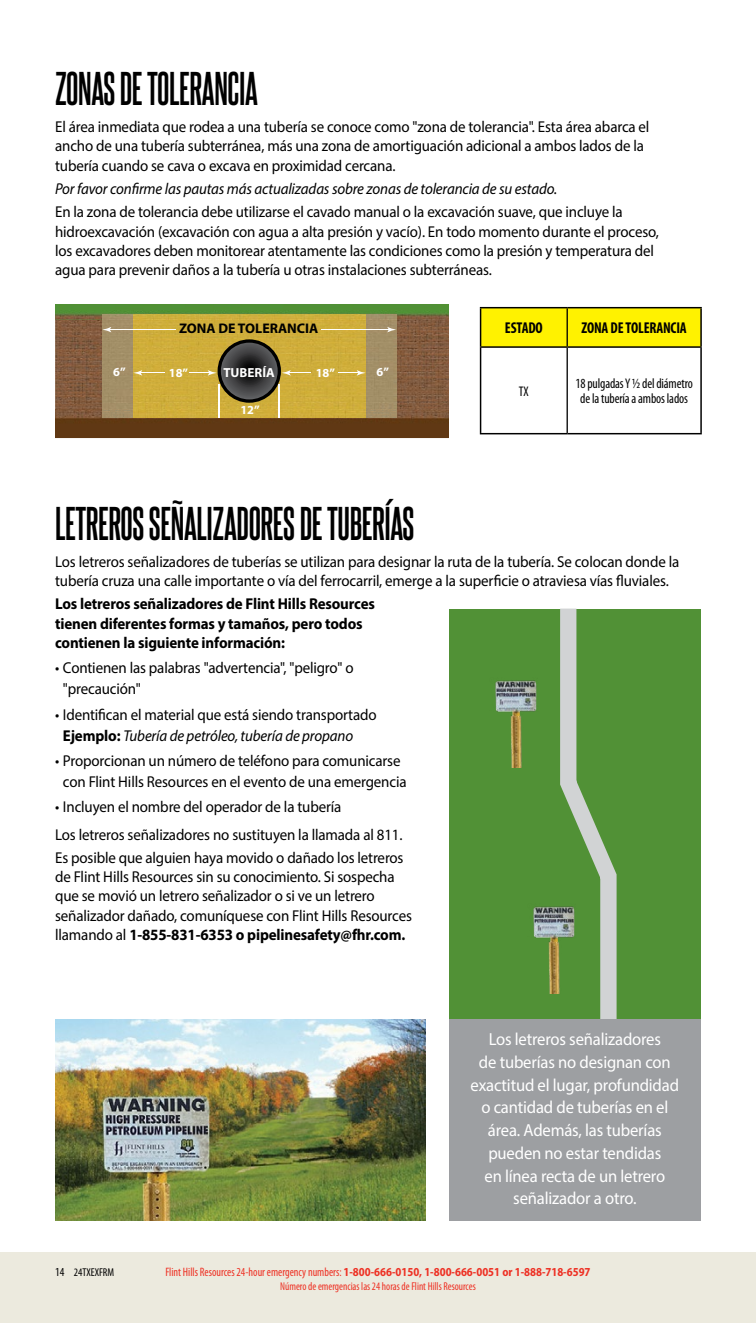
<style>
.page{position:relative;width:756px;height:1323px;background:#fff}
.page>*{position:absolute;margin:0;border:0;box-sizing:border-box;transform-origin:0 0}
.t1{font:700 40.25px "Steelfish Rg";letter-spacing:-.01em;color:#000;scale:.95 1}
.t2{font:17.5px/22.8px "Myriad Pro";letter-spacing:-.01em;color:#fff;text-align:center;scale:.95 1}
.t3{font:15.75px/19.2px "Myriad Pro";letter-spacing:-.01em;color:#000;scale:.95 1}
.t4{font:700 15.75px/19.2px "Myriad Pro";letter-spacing:-.01em;color:#000;scale:.95 1}
.t5{font:italic 15.75px "Myriad Pro";letter-spacing:-.01em;color:#000;scale:.95 1}
.t6{font:700 condensed 15.75px "Myriad Pro";letter-spacing:-.01em;color:#000;scale:.95 1}
.t7{font:condensed 14px/14.9px "Myriad Pro";letter-spacing:-.01em;color:#000;text-align:center;scale:.95 1}
.t8{font:700 14px "Myriad Pro";color:#000}
.t9{font:700 13.12px "Myriad Pro";color:#fff}
.t10{font:700 12.42px "Myriad Pro";color:#fff}
.t11{font:700 semi-condensed 12.25px "Myriad Pro";color:#ee3124;scale:.94 1}
.t12{font:condensed 11.38px "Myriad Pro";color:#ee3124;scale:.94 1}
.t13{font:condensed 11.38px "Myriad Pro";color:#000}
.s1{font-weight:700}
.s2{font-style:italic}
.s3{font-size:12.25px}
.s4{font-weight:400;font-stretch:condensed}
</style>
<div class="page">
<div style="left:449px;top:609px;width:252px;height:417px;background:#519136"></div>
<svg style="left:560px;top:608px;width:57px;height:411px"></svg>
<img style="left:495px;top:680px;width:42px;height:87px">
<img style="left:533px;top:904px;width:55px;height:90px">
<div style="left:449px;top:1019px;width:252px;height:202px;background:#9d9fa2"></div>
<img style="left:55px;top:1019px;width:370px;height:202px">
<div style="left:481px;top:308px;width:219px;height:38px;background:#fff200"></div>
<hr style="left:567px;top:308px;width:1px;height:38px;background:#000">
<hr style="left:567px;top:348px;width:1px;height:85px;background:#000">
<hr style="left:480px;top:307px;width:87px;height:1px;background:#000">
<hr style="left:480px;top:308px;width:1px;height:38px;background:#000">
<hr style="left:567px;top:307px;width:135px;height:1px;background:#000">
<hr style="left:700px;top:308px;width:2px;height:38px;background:#000">
<hr style="left:480px;top:346px;width:87px;height:2px;background:#000">
<hr style="left:480px;top:348px;width:1px;height:85px;background:#000">
<hr style="left:567px;top:346px;width:135px;height:2px;background:#000">
<hr style="left:700px;top:348px;width:2px;height:85px;background:#000">
<hr style="left:480px;top:433px;width:87px;height:1px;background:#000">
<hr style="left:567px;top:433px;width:135px;height:1px;background:#000">
<img style="left:55px;top:304px;width:394px;height:134px">
<div style="left:133px;top:304px;width:316px;height:8px;background:#509035"></div>
<div style="left:133px;top:420px;width:261px;height:18px;background:#603814"></div>
<img style="left:133px;top:409px;width:263px;height:9px">
<img style="left:133px;top:315px;width:263px;height:5px">
<div style="left:102px;top:314px;width:31px;height:103px;background:#a38f67"></div>
<hr style="left:218px;top:384px;width:2px;height:34px;background:#fff">
<hr style="left:278px;top:384px;width:2px;height:34px;background:#fff">
<svg style="left:338px;top:370px;width:28px;height:6px"></svg>
<hr style="left:321px;top:329px;width:69px;height:1px;background:#fff">
<svg style="left:387px;top:327px;width:9px;height:5px"></svg>
<hr style="left:108px;top:329px;width:68px;height:1px;background:#fff">
<svg style="left:102px;top:327px;width:9px;height:5px"></svg>
<svg style="left:189px;top:339px;width:122px;height:64px;background:#907d3b"></svg>
<svg style="left:133px;top:370px;width:32px;height:6px"></svg>
<div style="left:0;top:1252px;width:756px;height:71px;background:#eceade"></div>
<h1 class="t1" style="left:55px;top:64px;width:215px">ZONAS DE TOLERANCIA</h1>
<p class="t3" style="left:55px;top:117px;width:627px">El área inmediata que rodea a una tubería se conoce como "zona de tolerancia". Esta área abarca el ancho de una tubería subterránea, más una zona de amortiguación adicional a ambos lados de la tubería cuando se cava o excava en proximidad cercana.</p>
<p class="t5" style="left:55px;top:179px;width:530px">Por favor confirme las pautas más actualizadas sobre zonas de tolerancia de su estado.</p>
<p class="t3" style="left:55px;top:202px;width:637px">En la zona de tolerancia debe utilizarse el cavado manual o la excavación suave, que incluye la hidroexcavación (excavación con agua a alta presión y vacío). En todo momento durante el proceso, los excavadores deben monitorear atentamente las condiciones como la presión y temperatura del agua para prevenir daños a la tubería u otras instalaciones subterráneas.</p>
<p class="t8" style="left:179px;top:320px;width:141px">ZONA DE TOLERANCIA</p>
<p class="t9" style="left:223px;top:364px;width:53px">TUBERÍA</p>
<p class="t10" style="left:113px;top:364px;width:14px">6”</p>
<p class="t10" style="left:169px;top:364px;width:21px">18”</p>
<p class="t10" style="left:316px;top:364px;width:21px">18”</p>
<p class="t10" style="left:377px;top:364px;width:14px">6”</p>
<p class="t10" style="left:240px;top:401px;width:21px">12”</p>
<p class="t6" style="left:505px;top:318px;width:41px">ESTADO</p>
<p class="t6" style="left:581px;top:318px;width:112px">ZONA DE TOLERANCIA</p>
<p class="t7" style="left:519px;top:383px;width:12px">TX</p>
<p class="t7" style="left:576px;top:376px;width:125px">18 pulgadas Y ½ del diámetro de la tubería a ambos lados</p>
<h1 class="t1" style="left:55px;top:499px;width:380px">LETREROS SEÑALIZADORES DE TUBERÍAS</h1>
<p class="t3" style="left:55px;top:552px;width:659px">Los letreros señalizadores de tuberías se utilizan para designar la ruta de la tubería. Se colocan donde la tubería cruza una calle importante o vía del ferrocarril, emerge a la superficie o atraviesa vías fluviales.</p>
<p class="t4" style="left:55px;top:594px;width:338px">Los letreros señalizadores de Flint Hills Resources tienen diferentes formas y tamaños, pero todos contienen la siguiente información:</p>
<p class="t3" style="left:63px;top:657px;width:307px;line-height:21px;text-indent:-8px">• Contienen las palabras "advertencia", "peligro" o "precaución"</p>
<p class="t3" style="left:63px;top:704px;width:332px;line-height:21px;text-indent:-8px">• Identifican el material que está siendo transportado<br><span class="s1">Ejemplo:</span> <span class="s2">Tubería de petróleo, tubería de propano</span></p>
<p class="t3" style="left:55px;top:750px;width:371px;line-height:21px;text-align:center">• Proporcionan un número de teléfono para comunicarse con Flint Hills Resources en el evento de una emergencia</p>
<p class="t3" style="left:55px;top:793px;width:367px;line-height:27.1px">• Incluyen el nombre del operador de la tubería<br>Los letreros señalizadores no sustituyen la llamada al 811.</p>
<p class="t3" style="left:55px;top:848px;width:377px">Es posible que alguien haya movido o dañado los letreros de Flint Hills Resources sin su conocimiento. Si sospecha que se movió un letrero señalizador o si ve un letrero señalizador dañado, comuníquese con Flint Hills Resources llamando al <span class="s1">1-855-831-6353 o pipelinesafety@fhr.com.</span></p>
<p class="t13" style="left:55px;top:1265px;width:61px"><span class="s3">14</span> 24TXEXFRM</p>
<p class="t2" style="left:471px;top:1028px;width:221px">Los letreros señalizadores<br>de tuberías no designan con exactitud el lugar, profundidad o cantidad de tuberías en el área. Además, las tuberías pueden no estar tendidas<br>en línea recta de un letrero señalizador a otro.</p>
<p class="t11" style="left:165px;top:1264px;width:454px"><span class="s4">Flint Hills Resources 24-hour emergency numbers:</span> 1-800-666-0150, 1-800-666-0051 or 1-888-718-6597</p>
<p class="t12" style="left:280px;top:1279px;width:210px">Número de emergencias las 24 horas de Flint Hills Resources</p>
</div>
